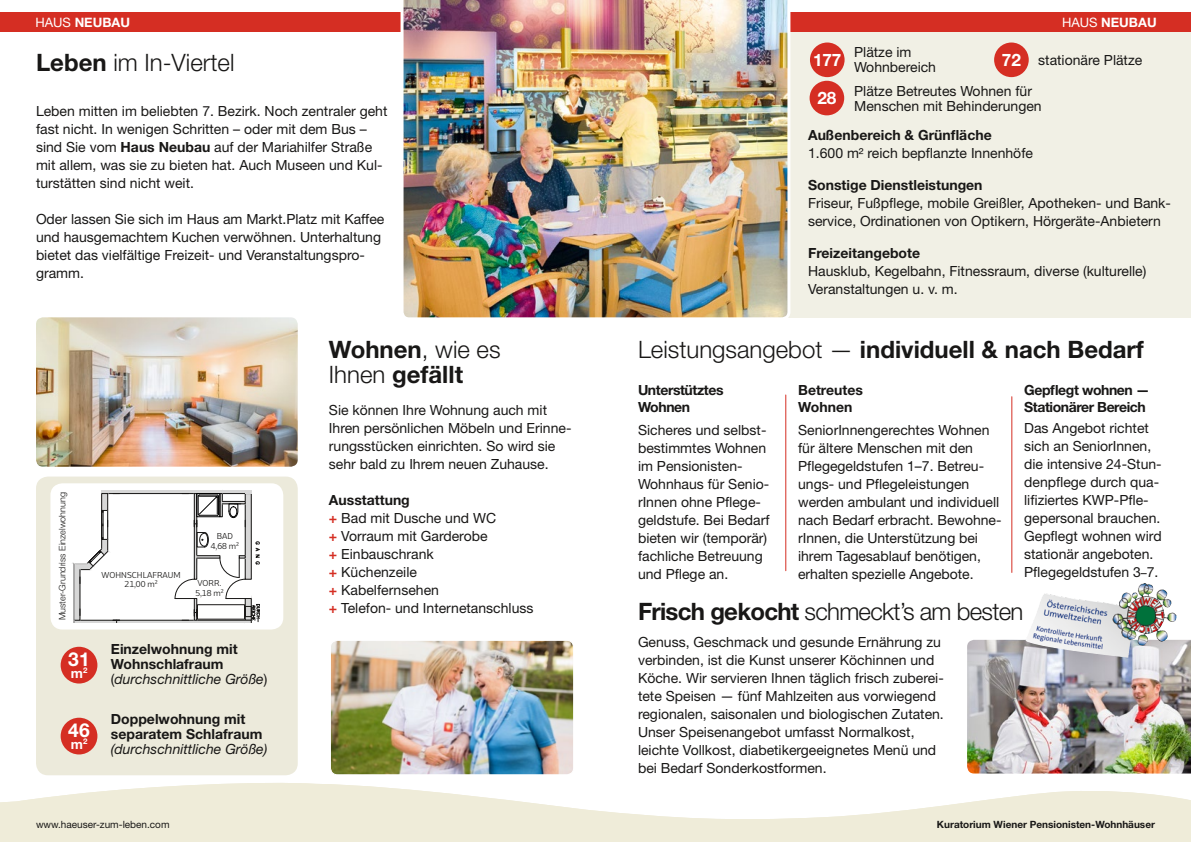
<style>
.page{position:relative;width:1191px;height:842px;background:#fff}
.page>*{position:absolute;margin:0;border:0;box-sizing:border-box;transform-origin:0 0}
.t1{font:700 24px/25px "Helvetica Neue LT Std";color:#181716}
.t2{font:300 24px "Helvetica Neue LT Std";letter-spacing:-.03em;color:#181716}
.t3{font:300 24px "Helvetica Neue LT Std";color:#181716}
.t4{font:700 19.2px "Helvetica Neue LT Std";color:#fff}
.t5{font:700 17.2px "Helvetica Neue LT Std";letter-spacing:-.01em;color:#fff}
.t6{font:14px/18px "Helvetica Neue LT Std";color:#181716}
.t7{font:700 14px/15px "Helvetica Neue LT Std";color:#181716}
.t8{font:700 14px/17px "Helvetica Neue LT Std";letter-spacing:-.03em;color:#181716}
.t9{font:italic 14px "Helvetica Neue LT Std";color:#181716}
.t10{font:700 13.4px "Helvetica Neue LT Std";color:#fff}
.t11{font:700 13px "Helvetica Neue LT Std";color:#fff}
.t12{font:700 10px "Helvetica Neue LT Std";color:#181716}
.t13{font:10px "Helvetica Neue LT Std";color:#181716}
.t14{font:300 9px "Helvetica Neue LT Std";color:#181716}
.t15{font:8px/9.6px "Bw Glenn Sans";letter-spacing:.01em;color:#181716;text-align:center}
.s1{font-weight:400}
.s2{font-weight:700}
.s3{font-weight:300}
.s4{font-weight:700;color:#d52e23}
.s5{font-weight:400;font-style:italic}
.s6{font-size:12px}
</style>
<div class="page">
<div style="left:749px;top:29px;width:442px;height:288px;background:#f1f0e5"></div>
<div style="left:36px;top:477px;width:262px;height:298px;background:#eceadb;border-radius:12px"></div>
<div style="left:50px;top:483px;width:233px;height:146px;background:#fff;border-radius:12px"></div>
<svg style="left:0;top:783px;width:1191px;height:59px;fill:#efecd9"></svg>
<img style="left:332px;top:642px;width:240px;height:131px">
<div style="left:330px;top:640px;width:244px;height:135px;border:1px solid #fff;border-radius:7px"></div>
<img style="left:967px;top:640px;width:224px;height:133px">
<hr style="left:785px;top:395px;width:1px;height:176px;background:#d52e23">
<hr style="left:1011px;top:397px;width:1px;height:175px;background:#d52e23">
<img style="left:1025px;top:583px;width:119px;height:71px">
<div style="left:810px;top:43px;width:34px;height:34px;background:#d52e23;border-radius:50%"></div>
<div style="left:994px;top:43px;width:34px;height:34px;background:#d52e23;border-radius:50%"></div>
<div style="left:809px;top:81px;width:35px;height:34px;background:#d52e23;border-radius:50%"></div>
<div style="left:0;top:12px;width:1191px;height:20px;background:#d52e23"></div>
<img style="left:400px;top:0;width:392px;height:318px">
<div style="left:61px;top:647px;width:36px;height:36px;background:#d52e23;border-radius:50%"></div>
<div style="left:61px;top:718px;width:36px;height:36px;background:#d52e23;border-radius:50%"></div>
<svg style="left:73px;top:491px;width:187px;height:131px"></svg>
<img style="left:36px;top:317px;width:262px;height:150px">
<p class="t11" style="left:35px;top:14px;width:96px"><span class="s1">HAUS</span> NEUBAU</p>
<h1 class="t3" style="left:36px;top:48px;width:200px"><span class="s2">Leben</span> im In-Viertel</h1>
<p class="t6" style="left:36px;top:102px;width:353px">Leben mitten im beliebten 7. Bezirk. Noch zentraler geht fast nicht. In wenigen Schritten – oder mit dem Bus – sind Sie vom <span class="s2">Haus Neubau</span> auf der Mariahilfer Straße mit allem, was sie zu bieten hat. Auch Museen und Kul&shy;turstätten sind nicht weit.</p>
<p class="t6" style="left:36px;top:210px;width:350px">Oder lassen Sie sich im Haus am Markt.Platz mit Kaffee und hausgemachtem Kuchen verwöhnen. Unterhaltung bietet das vielfältige Freizeit- und Veranstaltungspro&shy;gramm.</p>
<h1 class="t1" style="left:329px;top:337px;width:173px">Wohnen<span class="s3">, wie es<br>Ihnen</span> gefällt</h1>
<p class="t6" style="left:329px;top:401px;width:244px">Sie können Ihre Wohnung auch mit Ihren persönlichen Möbeln und Erinne&shy;rungsstücken einrichten. So wird sie sehr bald zu Ihrem neuen Zuhause.</p>
<p class="t14" style="left:57px;top:620px;width:130px;rotate:-90deg">Muster-Grundriss Einzelwohnung</p>
<p class="t6" style="left:329px;top:491px;width:206px"><span class="s2">Ausstattung<br></span><span class="s4">+</span> Bad mit Dusche und WC<br><span class="s4">+</span> Vorraum mit Garderobe<br><span class="s4">+</span> Einbauschrank<br><span class="s4">+</span> Küchenzeile<br><span class="s4">+</span> Kabelfernsehen<br><span class="s4">+</span> Telefon- und Internetanschluss</p>
<p class="t15" style="left:211px;top:531px;width:30px">BAD<br>4,68 m²</p>
<p class="t15" style="left:101px;top:570px;width:81px">WOHNSCHLAFRAUM<br>21,00 m²</p>
<p class="t15" style="left:195px;top:579px;width:30px;text-align:left">VORR.<br>5,18 m²</p>
<h2 class="t4" style="left:68px;top:647px;width:23px">31</h2>
<p class="t10" style="left:71px;top:665px;width:18px">m<sup>2</sup></p>
<h2 class="t4" style="left:68px;top:718px;width:23px">46</h2>
<p class="t10" style="left:71px;top:736px;width:18px">m<sup>2</sup></p>
<p class="t7" style="left:111px;top:642px;width:158px">Einzelwohnung mit<br>Wohnschlafraum <span class="s1">(</span><span class="s5">durchschnittliche Größe</span><span class="s1">)</span></p>
<p class="t7" style="left:111px;top:711px;width:153px">Doppelwohnung mit separatem Schlafraum</p>
<p class="t9" style="left:111px;top:740px;width:158px">(durchschnittliche Größe)</p>
<p class="t11" style="left:1062px;top:14px;width:96px"><span class="s1">HAUS</span> NEUBAU</p>
<p class="t6" style="left:854px;top:45px;width:83px;line-height:15px">Plätze im<br>Wohnbereich</p>
<p class="t6" style="left:1038px;top:51px;width:105px">stationäre Plätze</p>
<p class="t5" style="left:813px;top:49px;width:30px">177</p>
<p class="t5" style="left:1002px;top:49px;width:20px">72</p>
<p class="t5" style="left:817px;top:87px;width:20px">28</p>
<p class="t6" style="left:854px;top:83px;width:189px;line-height:15px">Plätze Betreutes Wohnen für<br>Menschen mit Behinderungen</p>
<p class="t7" style="left:808px;top:128px;width:185px">Außenbereich &amp; Grünfläche</p>
<p class="t6" style="left:808px;top:144px;width:226px">1.600 m² reich bepflanzte Innenhöfe</p>
<p class="t7" style="left:808px;top:178px;width:176px">Sonstige Dienstleistungen</p>
<p class="t6" style="left:808px;top:194px;width:364px">Friseur, Fußpflege, mobile Greißler, Apotheken- und Bank&shy;service, Ordinationen von Optikern, Hörgeräte-Anbietern</p>
<p class="t7" style="left:808px;top:246px;width:113px">Freizeitangebote</p>
<p class="t6" style="left:808px;top:262px;width:340px">Hausklub, Kegelbahn, Fitnessraum, diverse (kulturelle)<br>Veranstaltungen u. v. m.</p>
<h1 class="t1" style="left:638px;top:337px;width:507px"><span class="s3">Leistungsangebot —</span> individuell &amp; nach Bedarf</h1>
<p class="t8" style="left:638px;top:381px;width:87px">Unterstütztes<br>Wohnen</p>
<p class="t6" style="left:638px;top:420px;width:133px">Sicheres und selbst&shy;bestimmtes Wohnen im Pensionisten-<br>Wohnhaus für Senio&shy;rInnen ohne Pflege&shy;geldstufe. Bei Bedarf bieten wir (temporär) fachliche Betreuung und Pflege an.</p>
<p class="t8" style="left:1024px;top:381px;width:127px">Gepflegt wohnen —<br>Stationärer Bereich</p>
<p class="t6" style="left:1024px;top:419px;width:139px">Das Angebot richtet sich an SeniorInnen, die intensive 24-Stun&shy;denpflege durch qua&shy;lifiziertes KWP-Pfle&shy;gepersonal brauchen.<br>Gepflegt wohnen wird stationär angeboten.<br>Pflegegeldstufen 3<span class="s6">–</span>7.</p>
<p class="t7" style="left:798px;top:381px;width:66px;line-height:17px">Betreutes<br>Wohnen</p>
<p class="t6" style="left:798px;top:420px;width:205px">SeniorInnengerechtes Wohnen für ältere Menschen mit den<br>Pflegegeldstufen 1–7. Betreu&shy;ungs- und Pflegeleistungen werden ambulant und individuell nach Bedarf erbracht. Bewohne&shy;rInnen, die Unterstützung bei ihrem Tagesablauf benötigen, erhalten spezielle Angebote.</p>
<h1 class="t2" style="left:638px;top:597px;width:387px"><span class="s2">Frisch gekocht</span> schmeckt’s am besten</h1>
<p class="t6" style="left:638px;top:633px;width:307px">Genuss, Geschmack und gesunde Ernährung zu verbinden, ist die Kunst unserer Köchinnen und Köche. Wir servieren Ihnen täglich frisch zuberei&shy;tete Speisen — fünf Mahlzeiten aus vorwiegend regionalen, saisonalen und biologischen Zutaten.<br>Unser Speisenangebot umfasst Normalkost, leichte Vollkost, diabetikergeeignetes Menü und bei Bedarf Sonderkostformen.</p>
<p class="t13" style="left:36px;top:818px;width:135px">www.haeuser-zum-leben.com</p>
<p class="t12" style="left:937px;top:818px;width:219px">Kuratorium Wiener Pensionisten-Wohnhäuser</p>
</div>
